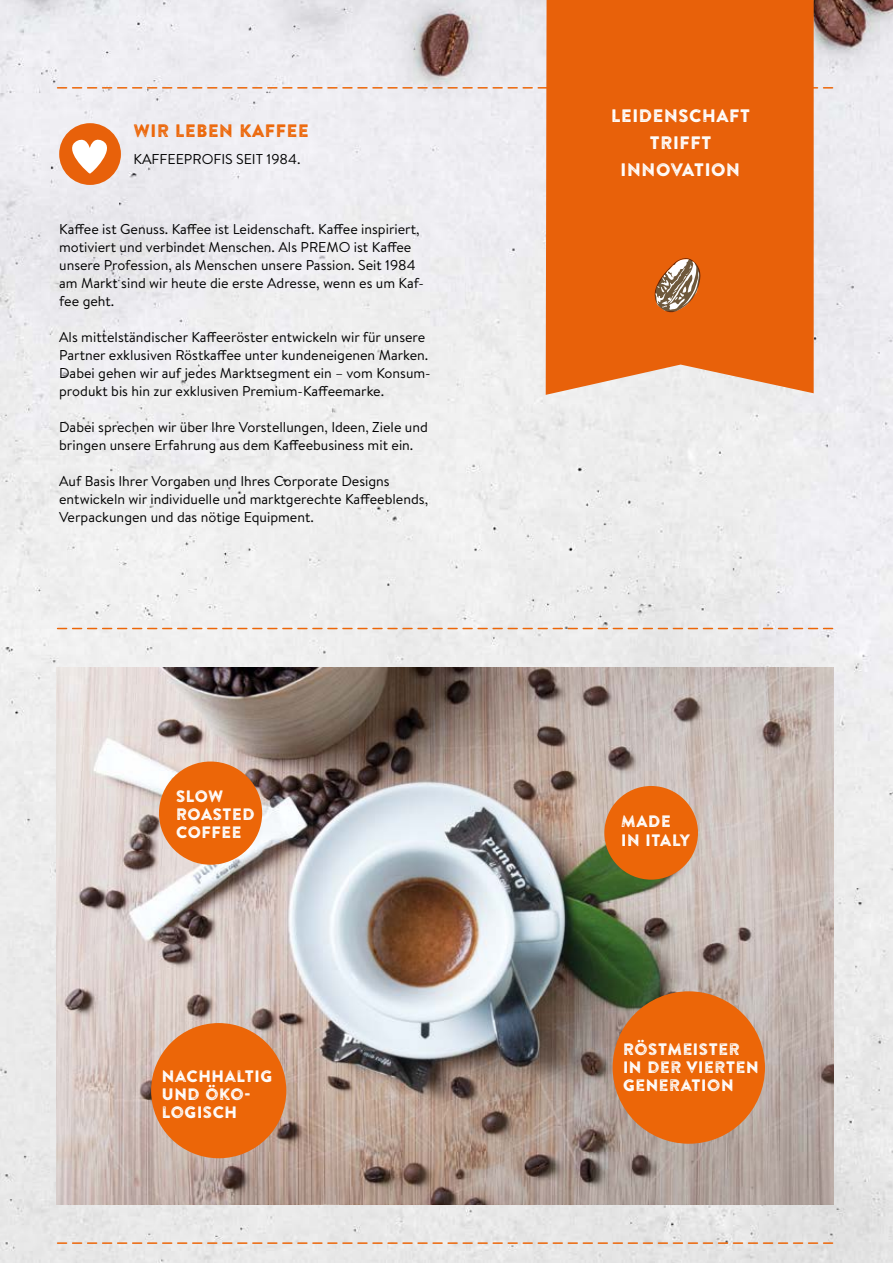
<style>
.page{position:relative;width:893px;height:1263px;background:#fff}
.page>*{position:absolute;margin:0;border:0;box-sizing:border-box;transform-origin:0 0}
.t1{font:18px/27px "Brandon Printed Two";color:#fff;text-align:center}
.t2{font:18px "Brandon Printed Two";color:#ec6608}
.t3{font:16.5px/18px "Brandon Printed Two";color:#fff}
.t4{font:14.25px/18px "Brandon Text";color:#000}
</style>
<div class="page">
<img style="left:0;top:0;width:893px;height:1263px">
<svg style="left:58px;top:1242px;width:774px;height:2px;background:#e8a576"></svg>
<svg style="left:58px;top:628px;width:774px;height:1px"></svg>
<svg style="left:58px;top:87px;width:774px;height:2px"></svg>
<div style="left:546px;top:0;width:268px;height:395px;background:#e8610a"></div>
<svg style="left:654px;top:257px;width:48px;height:57px;background:#bc8055"></svg>
<div style="left:59px;top:123px;width:62px;height:62px;background:#e8610a;border-radius:50%"></div>
<img style="left:57px;top:667px;width:776px;height:537px">
<div style="left:159px;top:761px;width:103px;height:104px;background:#ec6608;border-radius:50%"></div>
<div style="left:604px;top:786px;width:94px;height:94px;background:#ec6608;border-radius:50%"></div>
<div style="left:151px;top:1023px;width:135px;height:135px;background:#ec6608;border-radius:50%"></div>
<div style="left:613px;top:991px;width:152px;height:153px;background:#ec6608;border-radius:50%"></div>
<svg style="left:61px;top:136px;width:57px;height:38px"></svg>
<p class="t2" style="left:134px;top:120px;width:177px">WIR LEBEN KAFFEE</p>
<p class="t4" style="left:134px;top:150px;width:168px">KAFFEEPROFIS SEIT 1984.</p>
<p class="t4" style="left:59px;top:220px;width:366px">Kaffee ist Genuss. Kaffee ist Leidenschaft. Kaffee inspiriert, motiviert und verbindet Menschen. Als PREMO ist Kaffee unsere Profession, als Menschen unsere Passion. Seit 1984 am Markt sind wir heute die erste Adresse, wenn es um Kaf&shy;fee geht.</p>
<p class="t4" style="left:59px;top:328px;width:373px">Als mittelständischer Kaffeeröster entwickeln wir für unsere Partner exklusiven Röstkaffee unter kundeneigenen Marken.<br>Dabei gehen wir auf jedes Marktsegment ein – vom Konsum&shy;produkt bis hin zur exklusiven Premium-Kaffeemarke.</p>
<p class="t4" style="left:59px;top:418px;width:370px">Dabei sprechen wir über Ihre Vorstellungen, Ideen, Ziele und bringen unsere Erfahrung aus dem Kaffeebusiness mit ein.</p>
<p class="t4" style="left:59px;top:472px;width:370px">Auf Basis Ihrer Vorgaben und Ihres Corporate Designs entwickeln wir individuelle und marktgerechte Kaffeeblends,<br>Verpackungen und das nötige Equipment.</p>
<p class="t3" style="left:176px;top:787px;width:81px">SLOW<br>ROASTED<br>COFFEE</p>
<p class="t3" style="left:162px;top:1067px;width:113px">NACHHALTIG<br>UND ÖKO-<br>LOGISCH</p>
<p class="t1" style="left:611px;top:102px;width:141px">LEIDENSCHAFT<br>TRIFFT<br>INNOVATION</p>
<p class="t3" style="left:621px;top:812px;width:71px;line-height:18.5px">MADE<br>IN ITALY</p>
<p class="t3" style="left:623px;top:1040px;width:138px">RÖSTMEISTER<br>IN DER VIERTEN<br>GENERATION</p>
</div>
